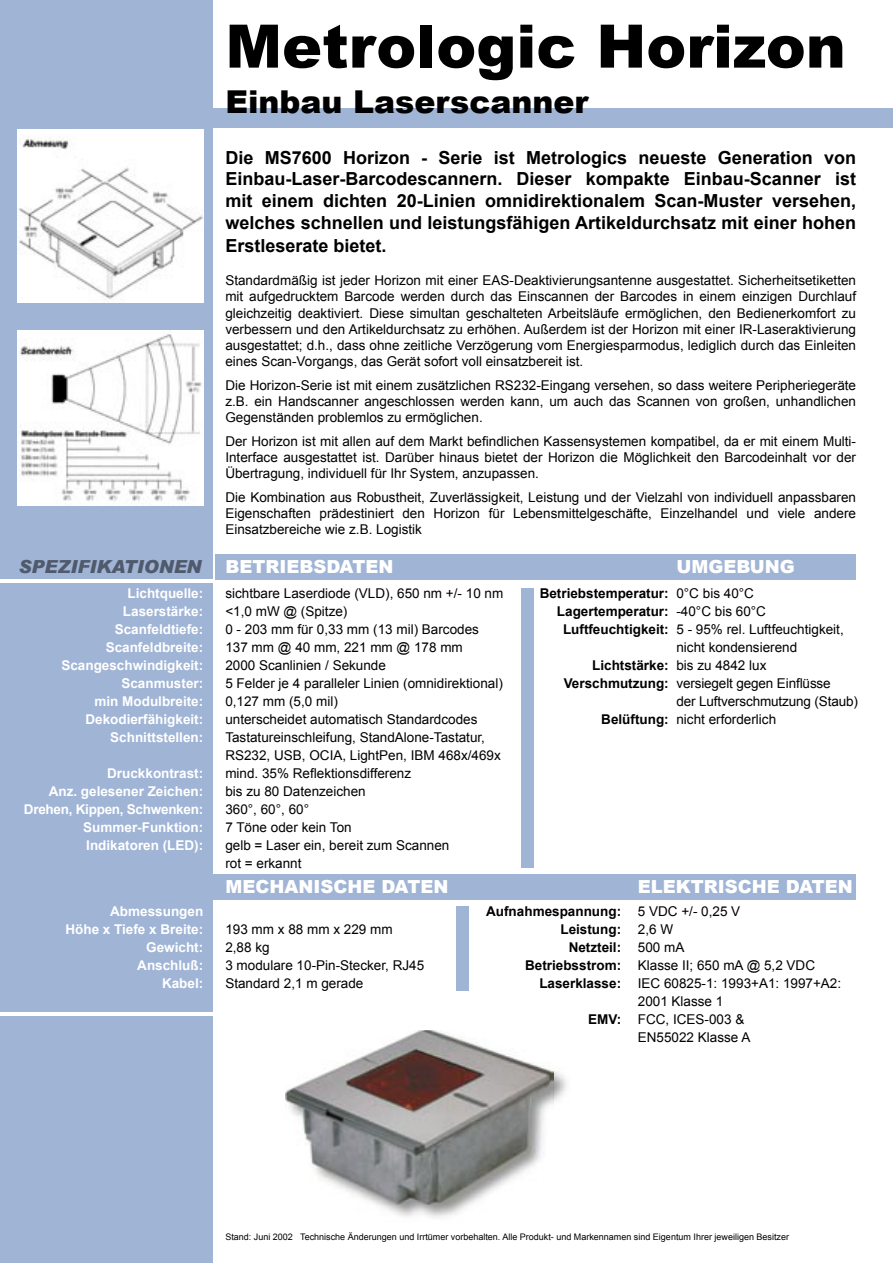
<style>
.page{position:relative;width:893px;height:1263px;background:#fff}
.page>*{position:absolute;margin:0;border:0;box-sizing:border-box;transform-origin:0 0}
.t1{font:900 60px "Arial";color:#000}
.t2{font:900 31.5px "Arial";color:#000}
.t3{font:700 18px/21.6px "Arial";color:#000;text-align:justify}
.t4{font:900 18px "Arial";color:#fff}
.t5{font:italic 900 18px "Arial";color:#505a6c}
.t6{font:13.5px/18px "Arial";color:#000;text-align:justify}
.t7{font:700 13.5px/18px "Arial";color:#fff;text-align:right}
.t8{font:700 13.5px/18px "Arial";color:#000;text-align:right}
.t9{font:9px "Arial";color:#000}
</style>
<div class="page">
<div style="left:0;top:0;width:213px;height:1263px;background:#a0b4d6"></div>
<div style="left:206px;top:108px;width:687px;height:20px;background:#a0b4d6"></div>
<div style="left:456px;top:906px;width:13px;height:85px;background:#a0b4d6"></div>
<div style="left:148px;top:874px;width:708px;height:25px;background:#a0b4d6"></div>
<div style="left:216px;top:554px;width:640px;height:26px;background:#a0b4d6"></div>
<div style="left:521px;top:589px;width:13px;height:279px;background:#a0b4d6"></div>
<img style="left:17px;top:130px;width:186px;height:172px">
<img style="left:17px;top:331px;width:186px;height:174px">
<img style="left:375px;top:1071px;width:192px;height:147px">
<img style="left:286px;top:1030px;width:267px;height:174px">
<hr style="left:0;top:580px;width:213px;height:3px;background:#fff">
<hr style="left:0;top:1012px;width:213px;height:3px;background:#fff">
<h3 class="t5" style="left:19px;top:556px;width:185px">SPEZIFIKATIONEN</h3>
<p class="t7" style="left:61px;top:585px;width:143px">Lichtquelle:<br>Laserstärke:<br>Scanfeldtiefe:<br>Scanfeldbreite:<br>Scangeschwindigkeit:<br>Scanmuster:<br>min Modulbreite:<br>Dekodierfähigkeit:<br>Schnittstellen:</p>
<p class="t7" style="left:24px;top:765px;width:181px">Druckkontrast:<br>Anz. gelesener Zeichen:<br>Drehen, Kippen, Schwenken:<br>Summer-Funktion:<br>Indikatoren (LED):</p>
<p class="t7" style="left:65px;top:902px;width:139px">Abmessungen<br>Höhe x Tiefe x Breite:<br>Gewicht:<br>Anschluß:<br>Kabel:</p>
<h1 class="t1" style="left:225px;top:3px;width:622px">Metrologic Horizon</h1>
<h2 class="t2" style="left:225px;top:78px;width:365px">Einbau Laserscanner</h2>
<p class="t3" style="left:225px;top:147px;width:632px">Die MS7600 Horizon - Serie ist Metrologics neueste Generation von Einbau-Laser-Barcodescannern. Dieser kompakte Einbau-Scanner ist mit einem dichten 20-Linien omnidirektionalem Scan-Muster versehen, welches schnellen und leistungsfähigen Artikeldurchsatz mit einer hohen</p>
<h3 class="t3" style="left:225px;top:235px;width:163px">Erstleserate bietet.</h3>
<p class="t6" style="left:225px;top:272px;width:632px;line-height:16.2px">Standardmäßig ist jeder Horizon mit einer EAS-Deaktivierungsantenne ausgestattet. Sicherheitsetiketten mit aufgedrucktem Barcode werden durch das Einscannen der Barcodes in einem einzigen Durchlauf gleichzeitig deaktiviert. Diese simultan geschalteten Arbeitsläufe ermöglichen, den Bedienerkomfort zu verbessern und den Artikeldurchsatz zu erhöhen. Außerdem ist der Horizon mit einer IR-Laseraktivierung ausgestattet; d.h., dass ohne zeitliche Verzögerung vom Energiesparmodus, lediglich durch das Einleiten eines Scan-Vorgangs, das Gerät sofort voll einsatzbereit ist.</p>
<p class="t6" style="left:225px;top:377px;width:632px;line-height:16.2px">Die Horizon-Serie ist mit einem zusätzlichen RS232-Eingang versehen, so dass weitere Peripheriegeräte z.B. ein Handscanner angeschlossen werden kann, um auch das Scannen von großen, unhandlichen Gegenständen problemlos zu ermöglichen.</p>
<p class="t6" style="left:225px;top:433px;width:632px;line-height:16.2px">Der Horizon ist mit allen auf dem Markt befindlichen Kassensystemen kompatibel, da er mit einem Multi-Interface ausgestattet ist. Darüber hinaus bietet der Horizon die Möglichkeit den Barcodeinhalt vor der Übertragung, individuell für Ihr System, anzupassen.</p>
<p class="t6" style="left:225px;top:489px;width:632px;line-height:16.2px">Die Kombination aus Robustheit, Zuverlässigkeit, Leistung und der Vielzahl von individuell anpassbaren Eigenschaften prädestiniert den Horizon für Lebensmittelgeschäfte, Einzelhandel und viele andere Einsatzbereiche wie z.B. Logistik</p>
<h3 class="t4" style="left:225px;top:554px;width:169px">BETRIEBSDATEN</h3>
<h3 class="t4" style="left:676px;top:554px;width:120px">UMGEBUNG</h3>
<p class="t6" style="left:225px;top:585px;width:279px;text-align:left">sichtbare Laserdiode (VLD), 650 nm +/- 10 nm &lt;1,0 mW @ (Spitze)<br>0 - 203 mm für 0,33 mm (13 mil) Barcodes<br>137 mm @ 40 mm, 221 mm @ 178 mm<br>2000 Scanlinien / Sekunde<br>5 Felder je 4 paralleler Linien (omnidirektional)<br>0,127 mm (5,0 mil)<br>unterscheidet automatisch Standardcodes<br>Tastatureinschleifung, StandAlone-Tastatur,<br>RS232, USB, OCIA, LightPen, IBM 468x/469x mind. 35% Reflektionsdifferenz<br>bis zu 80 Datenzeichen<br>360°, 60°, 60°<br>7 Töne oder kein Ton<br>gelb = Laser ein, bereit zum Scannen<br>rot = erkannt</p>
<p class="t8" style="left:540px;top:585px;width:131px">Betriebstemperatur:<br>Lagertemperatur:<br>Luftfeuchtigkeit:</p>
<p class="t8" style="left:564px;top:657px;width:107px">Lichtstärke:<br>Verschmutzung:</p>
<p class="t8" style="left:601px;top:711px;width:69px">Belüftung:</p>
<p class="t6" style="left:676px;top:585px;width:183px;text-align:left">0°C bis 40°C<br>-40°C bis 60°C<br>5 - 95% rel. Luftfeuchtigkeit, nicht kondensierend<br>bis zu 4842 lux<br>versiegelt gegen Einflüsse<br>der Luftverschmutzung (Staub) nicht erforderlich</p>
<h3 class="t4" style="left:225px;top:873px;width:224px">MECHANISCHE DATEN</h3>
<h3 class="t4" style="left:638px;top:873px;width:216px">ELEKTRISCHE DATEN</h3>
<p class="t6" style="left:225px;top:920px;width:200px;text-align:left">193 mm x 88 mm x 229 mm<br>2,88 kg<br>3 modulare 10-Pin-Stecker, RJ45<br>Standard 2,1 m gerade</p>
<p class="t8" style="left:486px;top:902px;width:137px">Aufnahmespannung:<br>Leistung:<br>Netzteil:<br>Betriebsstrom:<br>Laserklasse:</p>
<p class="t8" style="left:588px;top:1010px;width:35px">EMV:</p>
<p class="t6" style="left:638px;top:902px;width:205px;text-align:left">5 VDC +/- 0,25 V<br>2,6 W<br>500 mA<br>Klasse II; 650 mA @ 5,2 VDC<br>IEC 60825-1: 1993+A1: 1997+A2:<br>2001 Klasse 1<br>FCC, ICES-003 &amp;<br>EN55022 Klasse A</p>
<p class="t9" style="left:225px;top:1231px;width:565px">Stand: Juni 2002 Technische Änderungen und Irrtümer vorbehalten. Alle Produkt- und Markennamen sind Eigentum Ihrer jeweiligen Besitzer</p>
</div>
